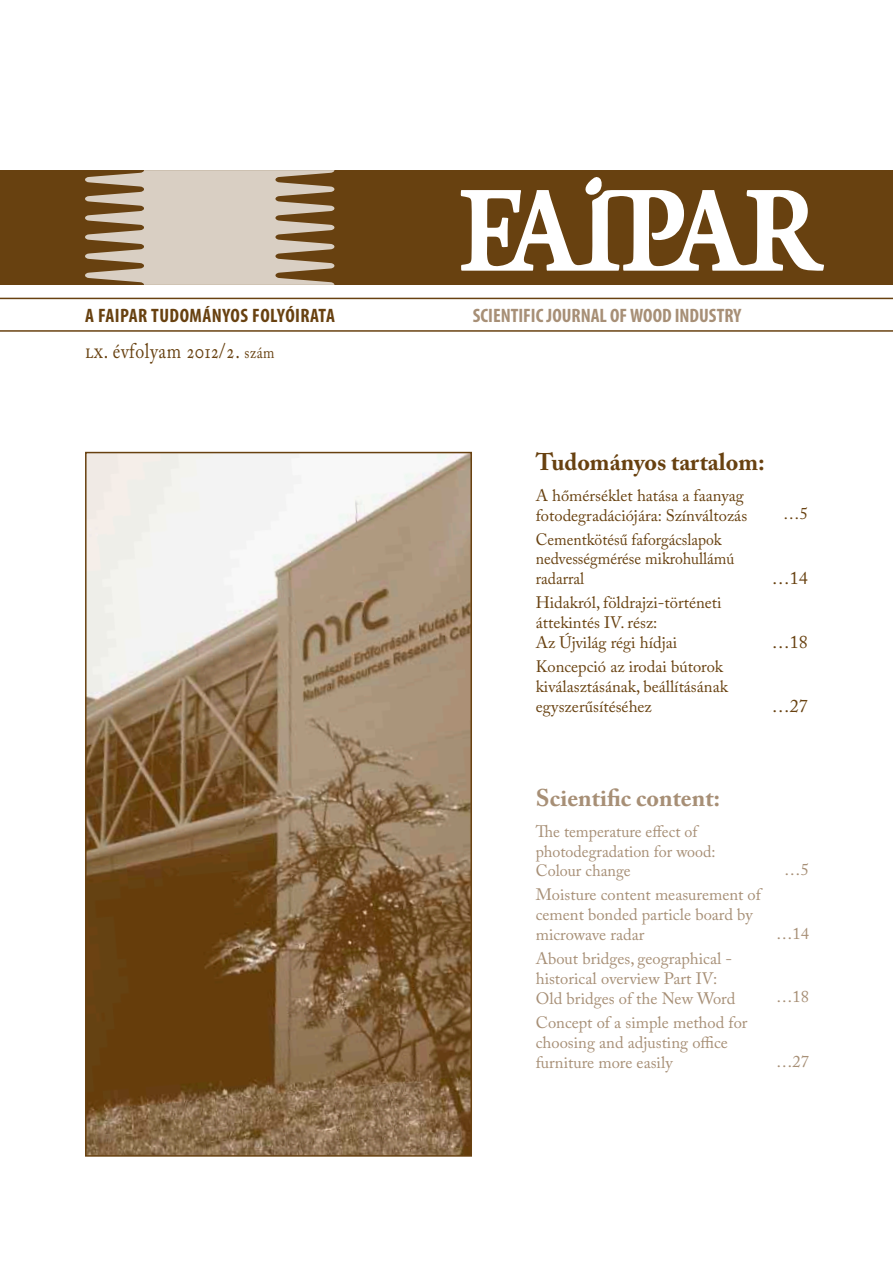
<style>
.page{position:relative;width:893px;height:1263px;background:#fff}
.page>*{position:absolute;margin:0;border:0;box-sizing:border-box;transform-origin:0 0}
.t1{font:700 24px "Adobe Caslon Pro";color:#684110}
.t2{font:700 24px "Adobe Caslon Pro";color:#a78f76}
.t3{font:21px "Adobe Caslon Pro";letter-spacing:.03em;color:#684110;scale:.85 1}
.t4{font:700 condensed 19.5px "Myriad Pro";color:#a78f76}
.t5{font:700 condensed 19.5px "Myriad Pro";letter-spacing:.025em;color:#684110}
.t6{font:18px "Adobe Caslon Pro";color:#684110}
.t7{font:16.5px/19.8px "Adobe Caslon Pro";color:#a78f76}
.t8{font:16.5px/19.8px "Adobe Caslon Pro";color:#684110}
.t9{font:16.5px/19.8px "Adobe Caslon Pro";color:#684110;scale:.95 1}
.s1{font-size:16.5px}
</style>
<div class="page">
<div style="left:0;top:170px;width:893px;height:115px;background:#684110"></div>
<hr style="left:0;top:330px;width:893px;height:2px;background:#684110">
<hr style="left:0;top:298px;width:893px;height:1px;background:#684110">
<img style="left:88px;top:455px;width:381px;height:699px">
<div style="left:85px;top:452px;width:387px;height:705px;border:2px solid #684110"></div>
<svg style="left:85px;top:170px;width:249px;height:115px"></svg>
<svg style="left:460px;top:177px;width:364px;height:94px"></svg>
<p class="t5" style="left:85px;top:303px;width:251px">A FAIPAR TUDOMÁNYOS FOLYÓIRATA</p>
<p class="t4" style="left:473px;top:303px;width:270px">SCIENTIFIC JOURNAL OF WOOD INDUSTRY</p>
<p class="t3" style="left:85px;top:339px;width:224px">lx. évfolyam 2012/2. <span class="s1">szám</span></p>
<h1 class="t1" style="left:536px;top:447px;width:231px">Tudományos tartalom:</h1>
<p class="t8" style="left:536px;top:485px;width:213px">A hőmérséklet hatása a faanyag fotodegradációjára: Színváltozás</p>
<p class="t9" style="left:536px;top:529px;width:210px">Cementkötésű faforgácslapok nedvességmérése mikrohullámú radarral</p>
<p class="t8" style="left:536px;top:593px;width:187px">Hidakról, földrajzi-történeti áttekintés IV. rész:<br>Az Újvilág régi hídjai</p>
<p class="t8" style="left:536px;top:656px;width:194px">Koncepció az irodai bútorok kiválasztásának, beállításának egyszerűsítéséhez</p>
<p class="t8" style="left:783px;top:504px;width:26px">…5</p>
<p class="t6" style="left:772px;top:567px;width:37px">…14</p>
<p class="t6" style="left:772px;top:631px;width:37px">…18</p>
<p class="t6" style="left:772px;top:695px;width:37px">…27</p>
<h1 class="t2" style="left:536px;top:783px;width:186px">Scientific content:</h1>
<p class="t7" style="left:536px;top:821px;width:181px">The temperature effect of photodegradation for wood:<br>Colour change</p>
<p class="t7" style="left:536px;top:885px;width:227px">Moisture content measurement of cement bonded particle board by microwave radar</p>
<p class="t7" style="left:536px;top:948px;width:201px">About bridges, geographical - historical overview Part IV:<br>Old bridges of the New Word</p>
<p class="t7" style="left:536px;top:1012px;width:213px">Concept of a simple method for choosing and adjusting office furniture more easily</p>
<p class="t7" style="left:784px;top:859px;width:26px">…5</p>
<p class="t7" style="left:776px;top:924px;width:34px">…14</p>
<p class="t7" style="left:776px;top:987px;width:34px">…18</p>
<p class="t7" style="left:776px;top:1051px;width:34px">…27</p>
</div>
